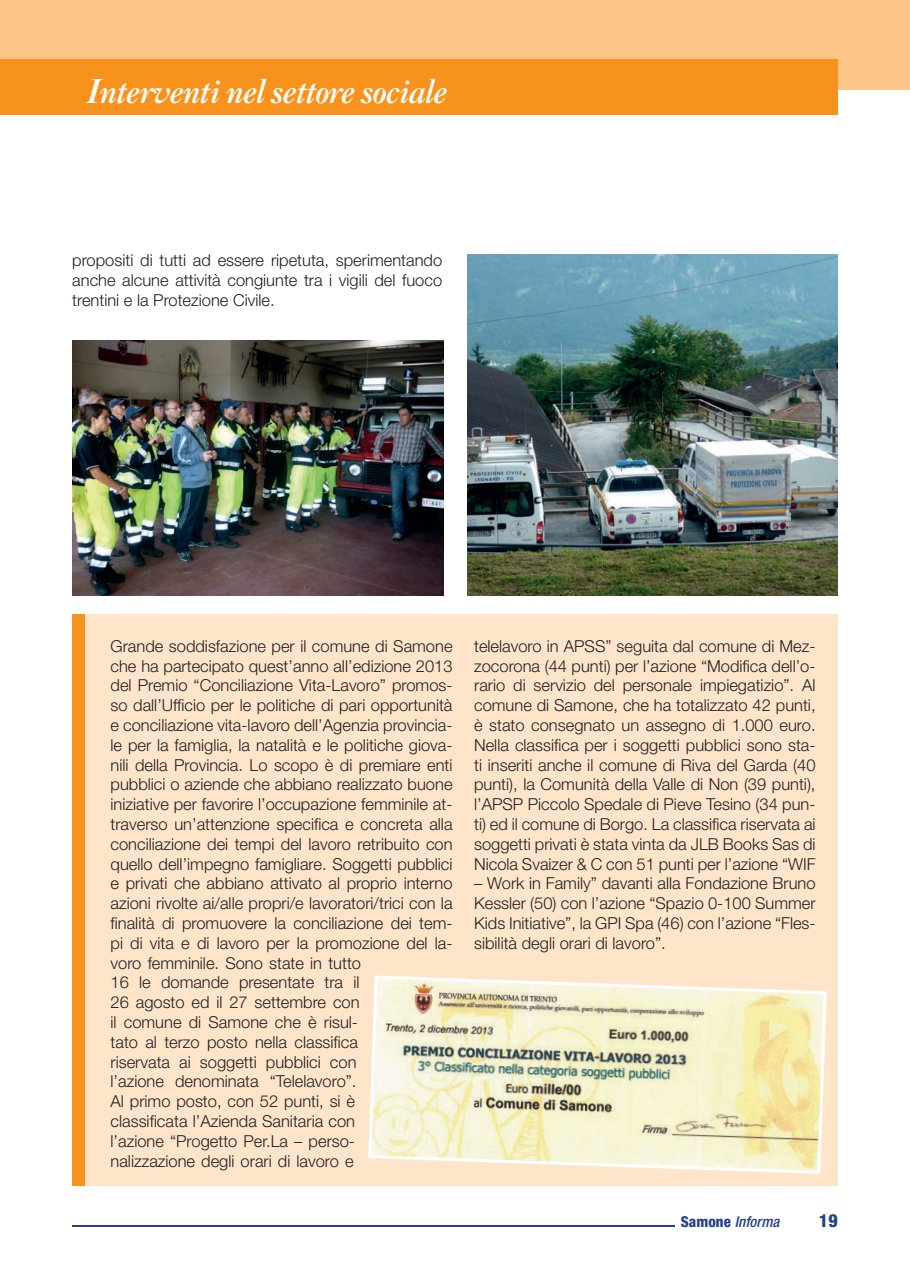
<style>
.page{position:relative;width:910px;height:1280px;background:#fff}
.page>*{position:absolute;margin:0;border:0;box-sizing:border-box;transform-origin:0 0}
.t1{font:italic 700 33px "Caslon BT";letter-spacing:-.04em;color:#fff}
.t2{font:800 condensed 18px "Helvetica Neue LT Std";color:#253f8e}
.t3{font:300 16.5px/19.8px "Helvetica Neue LT Std";color:#231f20;text-align:justify}
.t4{font:italic 500 condensed 15px "Helvetica Neue LT Std";color:#253f8e}
.s1{font-weight:800;font-style:normal}
</style>
<div class="page">
<div style="left:0;top:0;width:9px;height:89px;background:#fdc689"></div>
<div style="left:9px;top:0;width:901px;height:89px;background:#fdc689"></div>
<div style="left:9px;top:60px;width:829px;height:55px;background:#f7931d"></div>
<div style="left:0;top:60px;width:9px;height:55px;background:#f7931d"></div>
<hr style="left:72px;top:1225px;width:603px;height:2px;background:#253f8e">
<div style="left:72px;top:614px;width:766px;height:572px;background:#fee5ca"></div>
<div style="left:72px;top:614px;width:13px;height:572px;background:#f7931d"></div>
<img style="left:72px;top:340px;width:371px;height:256px">
<img style="left:468px;top:255px;width:370px;height:341px">
<svg style="left:368px;top:975px;width:459px;height:199px"></svg>
<h1 class="t1" style="left:87px;top:71px;width:363px">Interventi nel settore sociale</h1>
<p class="t3" style="left:72px;top:250px;width:371px">propositi di tutti ad essere ripetuta, sperimentando anche alcune attività congiunte tra i vigili del fuoco trentini e la Protezione Civile.</p>
<p class="t3" style="left:111px;top:636px;width:344px;text-align:left">Grande soddisfazione per il comune di Samone che ha partecipato quest’anno all’edizione 2013 del Premio “Conciliazione Vita-Lavoro” promos&shy;so dall’Ufficio per le politiche di pari opportunità e conciliazione vita-lavoro dell’Agenzia provincia&shy;le per la famiglia, la natalità e le politiche giova&shy;nili della Provincia. Lo scopo è di premiare enti pubblici o aziende che abbiano realizzato buone iniziative per favorire l’occupazione femminile at&shy;traverso un’attenzione specifica e concreta alla conciliazione dei tempi del lavoro retribuito con quello dell’impegno famigliare. Soggetti pubblici e privati che abbiano attivato al proprio interno azioni rivolte ai/alle propri/e lavoratori/trici con la finalità di promuovere la conciliazione dei tem&shy;pi di vita e di lavoro per la promozione del la&shy;voro femminile. Sono state in tutto<br>16 le domande presentate tra il<br>26 agosto ed il 27 settembre con<br>il comune di Samone che è risul-<br>tato al terzo posto nella classifica<br>riservata ai soggetti pubblici con<br>l’azione denominata “Telelavoro”.<br>Al primo posto, con 52 punti, si è<br>classificata l’Azienda Sanitaria con<br>l’azione “Progetto Per.La – perso-<br>nalizzazione degli orari di lavoro e</p>
<p class="t3" style="left:474px;top:636px;width:343px">telelavoro in APSS” seguita dal comune di Mez&shy;zocorona (44 punti) per l’azione “Modifica dell’o&shy;rario di servizio del personale impiegatizio”. Al comune di Samone, che ha totalizzato 42 punti, è stato consegnato un assegno di 1.000 euro.<br>Nella classifica per i soggetti pubblici sono sta&shy;ti inseriti anche il comune di Riva del Garda (40 punti), la Comunità della Valle di Non (39 punti), l’APSP Piccolo Spedale di Pieve Tesino (34 pun&shy;ti) ed il comune di Borgo. La classifica riservata ai soggetti privati è stata vinta da JLB Books Sas di Nicola Svaizer &amp; C con 51 punti per l’azione “WIF</p>
<p class="t3" style="left:474px;top:873px;width:343px">– Work in Family” davanti alla Fondazione Bruno Kessler (50) con l’azione “Spazio 0-100 Summer Kids Initiative”, la GPI Spa (46) con l’azione “Fles&shy;sibilità degli orari di lavoro”.</p>
<p class="t4" style="left:681px;top:1213px;width:100px"><span class="s1">Samone</span> Informa</p>
<p class="t2" style="left:819px;top:1209px;width:20px">19</p>
</div>
